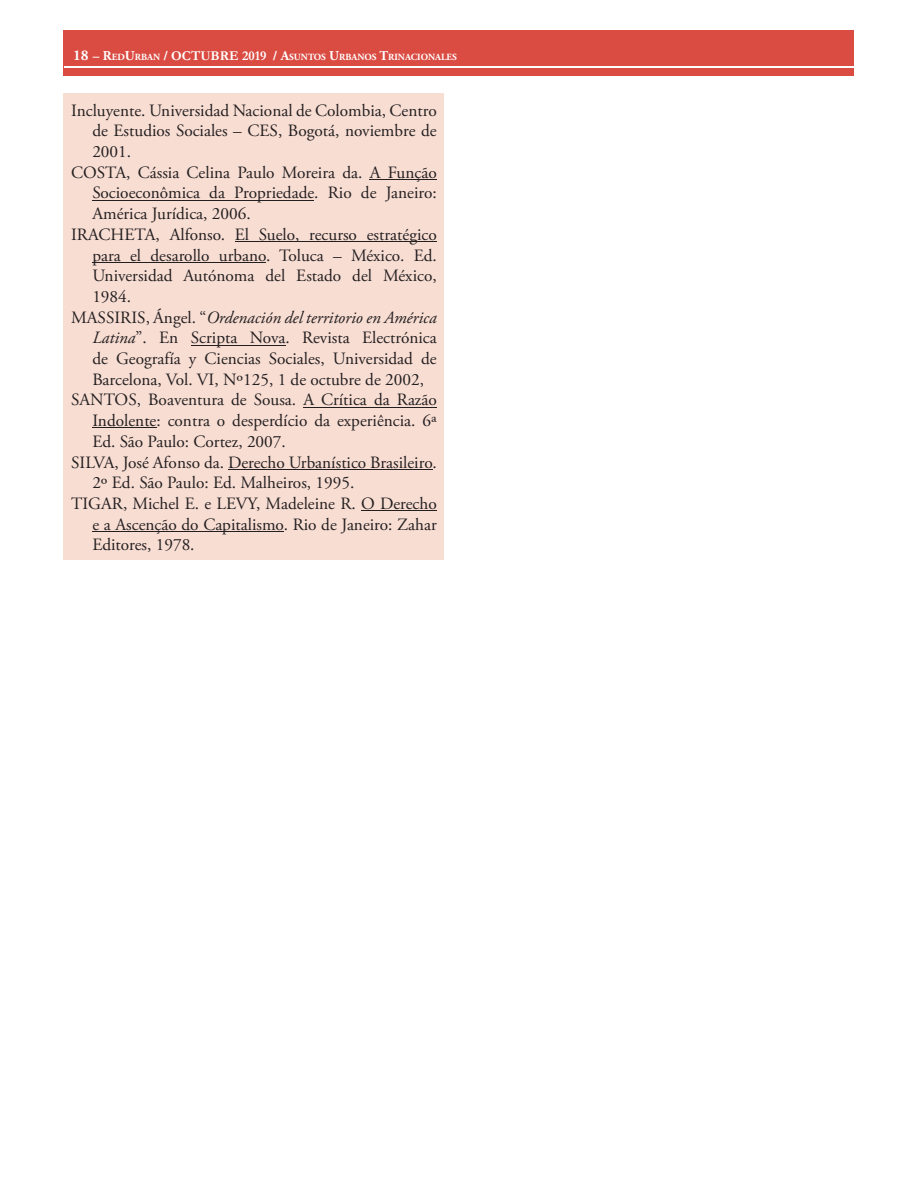
<style>
.page{position:relative;width:918px;height:1188px;background:#fff}
.page>*{position:absolute;margin:0;border:0;box-sizing:border-box;transform-origin:0 0}
.t1{font:17.25px "Adobe Garamond Pro";color:#231f20}
.t2{font:italic 17.25px "Adobe Garamond Pro";color:#231f20}
.t3{font:700 9.45px "Adobe Garamond Pro";color:#fff}
.s1{font-size:15px;color:#fcfcfc}
.s2{font-size:13.5px}
.s3{font-family:"Garamond";font-size:13.5px}
.s4{font-style:normal}
.s5{font-style:italic}
</style>
<div class="page">
<div style="left:64px;top:94px;width:380px;height:466px;background:#f8ddd3"></div>
<hr style="left:370px;top:179px;width:67px;height:1px;background:#231f20">
<hr style="left:92px;top:200px;width:222px;height:1px;background:#231f20">
<hr style="left:235px;top:241px;width:202px;height:1px;background:#231f20">
<hr style="left:92px;top:262px;width:174px;height:1px;background:#231f20">
<hr style="left:191px;top:345px;width:94px;height:1px;background:#231f20">
<hr style="left:303px;top:407px;width:134px;height:1px;background:#231f20">
<hr style="left:92px;top:427px;width:64px;height:1px;background:#231f20">
<hr style="left:228px;top:469px;width:204px;height:1px;background:#231f20">
<hr style="left:361px;top:510px;width:76px;height:1px;background:#231f20">
<hr style="left:92px;top:531px;width:192px;height:1px;background:#231f20">
<div style="left:64px;top:30px;width:790px;height:45px;background:#da4b42"></div>
<hr style="left:64px;top:66px;width:790px;height:2px;background:#fff">
<p class="t3" style="left:73px;top:52px;width:385px"><span class="s1">18</span> <span class="s2">–</span> <span class="s2">R</span>ED<span class="s2">U</span>RBAN <span class="s2">/</span> <span class="s3">OCTUBRE 2019</span> <span class="s2">/</span> <span class="s2">A</span>SUNTOS <span class="s2">U</span>RBANOS <span class="s2">T</span>RINACIONALES</p>
<p class="t1" style="left:71px;top:100px;width:367px">Incluyente. Universidad Nacional de Colombia, Centro</p>
<p class="t1" style="left:92px;top:120px;width:346px">de Estudios Sociales – CES, Bogotá, noviembre de</p>
<p class="t1" style="left:92px;top:141px;width:40px">2001.</p>
<p class="t1" style="left:71px;top:162px;width:367px">COSTA, Cássia Celina Paulo Moreira da. A Função</p>
<p class="t1" style="left:92px;top:183px;width:346px">Socioeconômica da Propriedade. Rio de Janeiro:</p>
<p class="t1" style="left:92px;top:203px;width:160px">América Jurídica, 2006.</p>
<p class="t1" style="left:71px;top:224px;width:367px">IRACHETA, Alfonso. El Suelo, recurso estratégico</p>
<p class="t1" style="left:92px;top:245px;width:346px">para el desarollo urbano. Toluca – México. Ed.</p>
<p class="t1" style="left:92px;top:265px;width:346px">Universidad Autónoma del Estado del México,</p>
<p class="t1" style="left:92px;top:286px;width:40px">1984.</p>
<p class="t2" style="left:71px;top:307px;width:367px"><span class="s4">MASSIRIS, Ángel. “</span>Ordenación del territorio en América</p>
<p class="t1" style="left:92px;top:327px;width:346px"><span class="s5">Latina</span>”. En Scripta Nova. Revista Electrónica</p>
<p class="t1" style="left:92px;top:348px;width:346px">de Geografía y Ciencias Sociales, Universidad de</p>
<p class="t1" style="left:92px;top:369px;width:333px">Barcelona, Vol. VI, Nº125, 1 de octubre de 2002,</p>
<p class="t1" style="left:71px;top:390px;width:367px">SANTOS, Boaventura de Sousa. A Crítica da Razão</p>
<p class="t1" style="left:92px;top:410px;width:346px">Indolente: contra o desperdício da experiência. 6ª</p>
<p class="t1" style="left:92px;top:431px;width:195px">Ed. São Paulo: Cortez, 2007.</p>
<p class="t1" style="left:71px;top:452px;width:367px">SILVA, José Afonso da. Derecho Urbanístico Brasileiro.</p>
<p class="t1" style="left:92px;top:472px;width:263px">2º Ed. São Paulo: Ed. Malheiros, 1995.</p>
<p class="t1" style="left:71px;top:493px;width:367px">TIGAR, Michel E. e LEVY, Madeleine R. O Derecho</p>
<p class="t1" style="left:92px;top:514px;width:346px">e a Ascenção do Capitalismo. Rio de Janeiro: Zahar</p>
<p class="t1" style="left:92px;top:534px;width:104px">Editores, 1978.</p>
</div>
